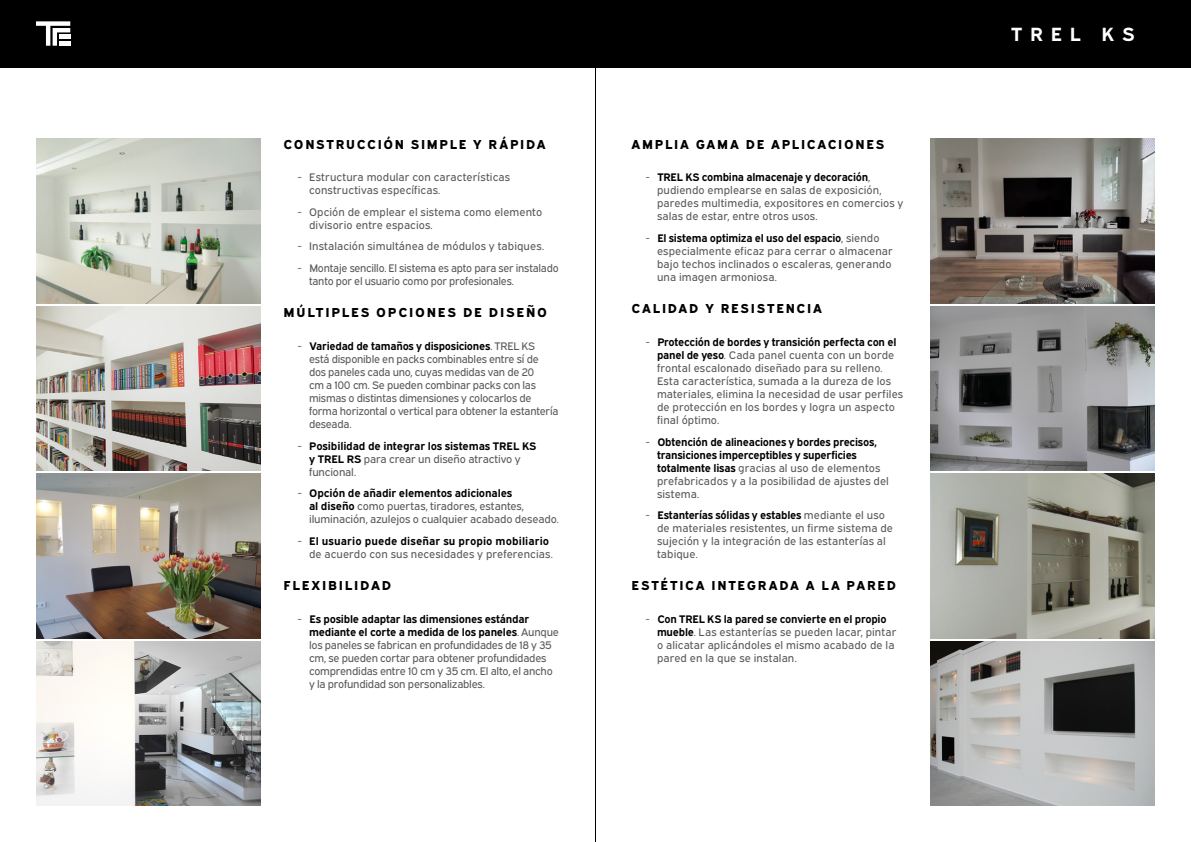
<style>
.page{position:relative;width:1191px;height:842px;background:#fff}
.page>*{position:absolute;margin:0;border:0;box-sizing:border-box;transform-origin:0 0}
.t1{font:700 19.2px "Expressway Rg";letter-spacing:.41em;color:#fff}
.t2{font:13px "Expressway Xb";letter-spacing:.135em;color:#000}
.t3{font:11px/13px "Expressway Rg";letter-spacing:.005em;color:#5a5a5a}
.t4{font:11px/13px "Expressway Rg";letter-spacing:-.025em;color:#5a5a5a}
.t5{font:700 11px/13px "Expressway Rg";letter-spacing:-.02em;color:#000}
.t6{font:11px/13px "Expressway Rg";letter-spacing:-.015em;color:#5a5a5a}
.s1{font-weight:700;color:#000}
.s2{font-weight:400;color:#5a5a5a}
</style>
<div class="page">
<div style="left:0;top:0;width:604px;height:67px;background:#000"></div>
<div style="left:587px;top:0;width:604px;height:67px;background:#000"></div>
<svg style="left:36px;top:21px;width:34px;height:25px"></svg>
<hr style="left:59px;top:35px;width:11px;height:4px;background:#fff">
<div style="left:59px;top:41px;width:11px;height:5px;background:#fff"></div>
<img style="left:36px;top:138px;width:224px;height:165px">
<img style="left:36px;top:306px;width:224px;height:165px">
<img style="left:36px;top:474px;width:224px;height:164px">
<img style="left:36px;top:641px;width:224px;height:165px">
<img style="left:930px;top:138px;width:225px;height:165px">
<img style="left:930px;top:306px;width:225px;height:165px">
<img style="left:930px;top:474px;width:225px;height:164px">
<img style="left:930px;top:641px;width:225px;height:165px">
<hr style="left:595px;top:0;width:1px;height:842px;background:#000">
<p class="t2" style="left:283px;top:134px;width:264px">CONSTRUCCIÓN SIMPLE Y RÁPIDA</p>
<p class="t3" style="left:309px;top:170px;width:202px;text-indent:-11px">- Estructura modular con características constructivas específicas.</p>
<p class="t3" style="left:309px;top:204px;width:235px;text-indent:-11px">- Opción de emplear el sistema como elemento divisorio entre espacios.</p>
<p class="t3" style="left:298px;top:239px;width:248px">- Instalación simultánea de módulos y tabiques.</p>
<p class="t4" style="left:309px;top:260px;width:251px;text-indent:-11px">- Montaje sencillo. El sistema es apto para ser instalado tanto por el usuario como por profesionales.</p>
<p class="t2" style="left:283px;top:302px;width:265px">MÚLTIPLES OPCIONES DE DISEÑO</p>
<p class="t4" style="left:309px;top:338px;width:251px;text-indent:-11px">- <span class="s1">Variedad de tamaños y disposiciones</span>. TREL KS<br>está disponible en packs combinables entre sí de dos paneles cada uno, cuyas medidas van de 20<br>cm a 100 cm. Se pueden combinar packs con las mismas o distintas dimensiones y colocarlos de forma horizontal o vertical para obtener la estantería deseada.</p>
<p class="t5" style="left:309px;top:438px;width:229px;text-indent:-11px"><span class="s2">-</span> Posibilidad de integrar los sistemas TREL KS y TREL RS <span class="s2">para crear un diseño atractivo y funcional.</span></p>
<p class="t6" style="left:309px;top:485px;width:251px;text-indent:-11px">- <span class="s1">Opción de añadir elementos adicionales<br>al diseño</span> como puertas, tiradores, estantes, iluminación, azulejos o cualquier acabado deseado.</p>
<p class="t3" style="left:309px;top:533px;width:245px;text-indent:-11px">- <span class="s1">El usuario puede diseñar su propio mobiliario </span>de acuerdo con sus necesidades y preferencias.</p>
<p class="t2" style="left:283px;top:575px;width:109px">FLEXIBILIDAD</p>
<p class="t4" style="left:309px;top:611px;width:251px;text-indent:-11px">- <span class="s1">Es posible adaptar las dimensiones estándar mediante el corte a medida de los paneles</span>. Aunque los paneles se fabrican en profundidades de 18 y 35 cm, se pueden cortar para obtener profundidades comprendidas entre 10 cm y 35 cm. El alto, el ancho y la profundidad son personalizables.</p>
<p class="t2" style="left:631px;top:134px;width:254px">AMPLIA GAMA DE APLICACIONES</p>
<p class="t3" style="left:657px;top:170px;width:248px;text-indent:-11px">- <span class="s1">TREL KS combina almacenaje y decoración</span>, pudiendo emplearse en salas de exposición, paredes multimedia, expositores en comercios y salas de estar, entre otros usos.</p>
<p class="t3" style="left:657px;top:230px;width:237px;text-indent:-11px">- <span class="s1">El sistema optimiza el uso del espacio</span>, siendo especialmente eficaz para cerrar o almacenar bajo techos inclinados o escaleras, generando una imagen armoniosa.</p>
<p class="t2" style="left:631px;top:298px;width:192px">CALIDAD Y RESISTENCIA</p>
<p class="t3" style="left:657px;top:334px;width:248px;text-indent:-11px">- <span class="s1">Protección de bordes y transición perfecta con el panel de yeso</span>. Cada panel cuenta con un borde frontal escalonado diseñado para su relleno.<br>Esta característica, sumada a la dureza de los materiales, elimina la necesidad de usar perfiles de protección en los bordes y logra un aspecto final óptimo.</p>
<p class="t5" style="left:657px;top:434px;width:233px;text-indent:-11px"><span class="s2">-</span> Obtención de alineaciones y bordes precisos, transiciones imperceptibles y superficies totalmente lisas <span class="s2">gracias al uso de elementos prefabricados y a la posibilidad de ajustes del sistema.</span></p>
<p class="t3" style="left:657px;top:507px;width:237px;text-indent:-11px">- <span class="s1">Estanterías sólidas y estables</span> mediante el uso de materiales resistentes, un firme sistema de sujeción y la integración de las estanterías al tabique.</p>
<p class="t2" style="left:631px;top:575px;width:266px">ESTÉTICA INTEGRADA A LA PARED</p>
<p class="t3" style="left:657px;top:611px;width:241px;text-indent:-11px">- <span class="s1">Con TREL KS la pared se convierte en el propio mueble</span>. Las estanterías se pueden lacar, pintar o alicatar aplicándoles el mismo acabado de la pared en la que se instalan.</p>
<h1 class="t1" style="left:1011px;top:19px;width:125px">TREL KS</h1>
</div>
